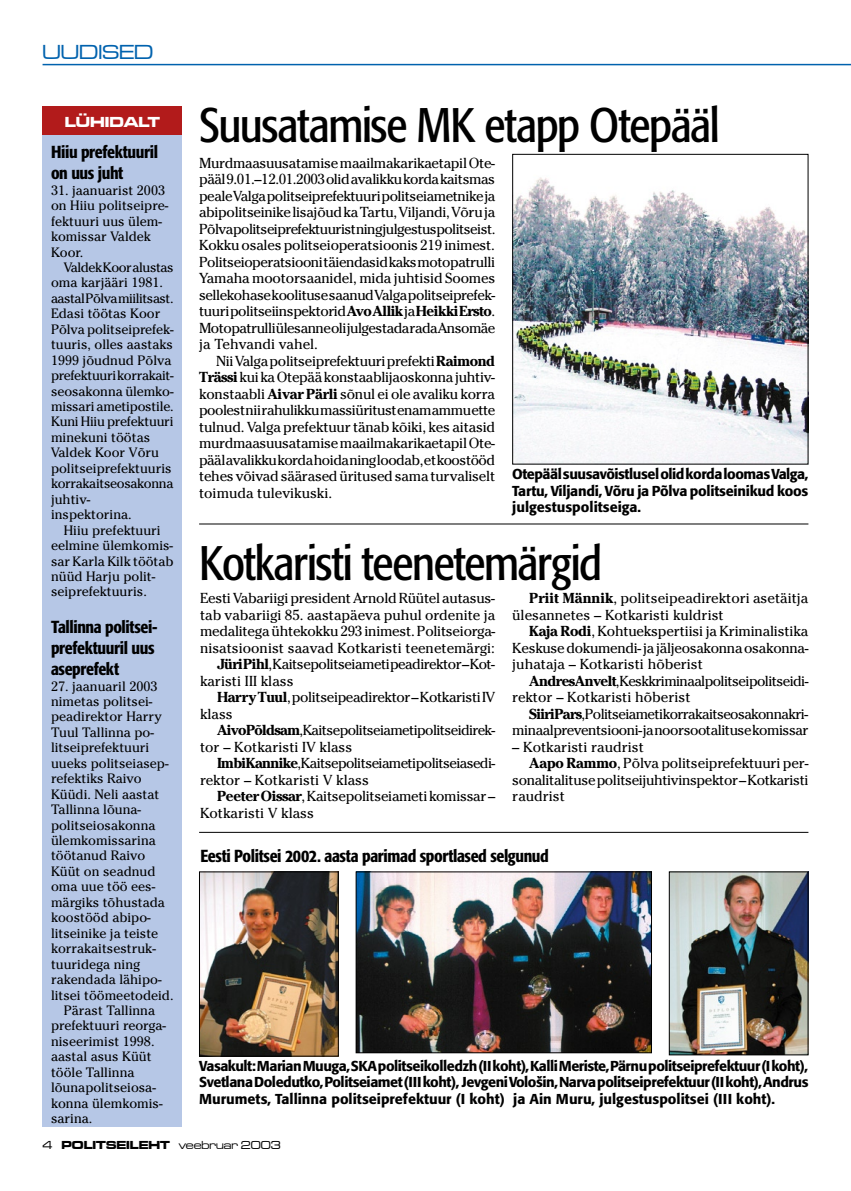
<style>
.page{position:relative;width:851px;height:1191px;background:#fff}
.page>*{position:absolute;margin:0;border:0;box-sizing:border-box;transform-origin:0 0}
.t1{font:condensed 48px "Formata";letter-spacing:-.03em;color:#000}
.t2{font:21px "Microgramma D Medi Exte";color:#0062ae}
.t3{font:500 condensed 17.25px/21px "Formata";letter-spacing:-.02em;color:#000}
.t4{font:15px "Microgramma D Bold Exte";color:#fff}
.t5{font:14.4px/16.5px "Cheltenham";letter-spacing:-.015em;color:#000;text-align:justify}
.t6{font:14.4px/16.5px "Cheltenham";letter-spacing:-.04em;color:#000}
.t7{font:14.4px "Cheltenham";letter-spacing:-.035em;color:#000}
.t8{font:500 14.25px/16.5px "Formata";color:#000;text-align:justify}
.t9{font:13.5px/15.5px "Cheltenham";color:#000}
.t10{font:12px "Microgramma D Medi Exte";color:#000}
.s1{font-weight:700}
.s2{font-family:"Microgramma D Bold Exte"}
</style>
<div class="page">
<hr style="left:43px;top:64px;width:807px;height:1px;background:#0062ae">
<div style="left:43px;top:106px;width:139px;height:1021px;background:#b6c7e6"></div>
<img style="left:514px;top:177px;width:292px;height:285px">
<div style="left:512px;top:154px;width:296px;height:310px;border:1px solid #000"></div>
<div style="left:43px;top:106px;width:139px;height:28px;background:#b21b1b"></div>
<hr style="left:199px;top:523px;width:609px;height:1px;background:#000">
<hr style="left:199px;top:832px;width:609px;height:1px;background:#000">
<img style="left:201px;top:873px;width:135px;height:181px">
<div style="left:199px;top:871px;width:139px;height:185px;border:1px solid #000"></div>
<img style="left:358px;top:873px;width:291px;height:178px">
<div style="left:356px;top:871px;width:295px;height:182px;border:1px solid #000"></div>
<img style="left:670px;top:873px;width:136px;height:180px">
<div style="left:668px;top:871px;width:140px;height:184px;border:1px solid #000"></div>
<h2 class="t2" style="left:43px;top:39px;width:112px">UUDISED</h2>
<p class="t4" style="left:65px;top:111px;width:96px">LÜHIDALT</p>
<p class="t3" style="left:51px;top:142px;width:109px">Hiiu prefektuuril on uus juht</p>
<p class="t9" style="left:51px;top:182px;width:119px">31. jaanuarist 2003 on Hiiu politseipre&shy;fektuuri uus ülem&shy;komissar Valdek<br>Koor.</p>
<p class="t9" style="left:51px;top:260px;width:124px;text-indent:13px">Valdek Koor alustas oma karjääri 1981. aastal Põlva miilitsast.<br>Edasi töötas Koor<br>Põlva politseiprefek&shy;tuuris, olles aastaks<br>1999 jõudnud Põlva prefektuuri korrakait&shy;seosakonna ülemko&shy;missari ametipostile.<br>Kuni Hiiu prefektuuri minekuni töötas<br>Valdek Koor Võru politseiprefektuuris korrakaitseosakonna juhtiv&shy;inspektorina.</p>
<p class="t9" style="left:51px;top:522px;width:124px;text-indent:13px">Hiiu prefektuuri eelmine ülemkomis&shy;sar Karla Kilk töötab nüüd Harju polit&shy;seiprefektuuris.</p>
<p class="t3" style="left:51px;top:616px;width:108px">Tallinna politsei&shy;prefektuuril uus aseprefekt</p>
<p class="t9" style="left:51px;top:678px;width:108px">27. jaanuaril 2003</p>
<p class="t9" style="left:51px;top:693px;width:103px">nimetas politsei-</p>
<p class="t9" style="left:51px;top:709px;width:112px">peadirektor Harry</p>
<p class="t9" style="left:51px;top:724px;width:104px">Tuul Tallinna po-</p>
<p class="t9" style="left:51px;top:740px;width:100px">litseiprefektuuri</p>
<p class="t9" style="left:51px;top:755px;width:119px">uueks politseiasep-</p>
<p class="t9" style="left:51px;top:771px;width:92px">refektiks Raivo</p>
<p class="t9" style="left:51px;top:786px;width:110px">Küüdi. Neli aastat</p>
<p class="t9" style="left:51px;top:801px;width:91px">Tallinna lõuna-</p>
<p class="t9" style="left:51px;top:817px;width:106px">politseiosakonna</p>
<p class="t9" style="left:51px;top:832px;width:106px">ülemkomissarina</p>
<p class="t9" style="left:51px;top:848px;width:96px">töötanud Raivo</p>
<p class="t9" style="left:51px;top:863px;width:106px">Küüt on seadnud</p>
<p class="t9" style="left:51px;top:879px;width:106px">oma uue töö ees-</p>
<p class="t9" style="left:51px;top:894px;width:115px">märgiks tõhustada</p>
<p class="t9" style="left:51px;top:910px;width:101px">koostööd abipo-</p>
<p class="t9" style="left:51px;top:925px;width:109px">litseinike ja teiste</p>
<p class="t9" style="left:51px;top:940px;width:106px">korrakaitsestruk-</p>
<p class="t9" style="left:51px;top:956px;width:91px">tuuridega ning</p>
<p class="t9" style="left:51px;top:971px;width:112px">rakendada lähipo-</p>
<p class="t9" style="left:51px;top:987px;width:124px">litsei töömeetodeid.</p>
<p class="t9" style="left:64px;top:1002px;width:93px">Pärast Tallinna</p>
<p class="t9" style="left:51px;top:1018px;width:117px">prefektuuri reorga-</p>
<p class="t9" style="left:51px;top:1033px;width:105px">niseerimist 1998.</p>
<p class="t9" style="left:51px;top:1049px;width:102px">aastal asus Küüt</p>
<p class="t9" style="left:51px;top:1064px;width:85px">tööle Tallinna</p>
<p class="t9" style="left:51px;top:1079px;width:106px">lõunapolitseiosa-</p>
<p class="t9" style="left:51px;top:1095px;width:113px">konna ülemkomis-</p>
<p class="t9" style="left:51px;top:1110px;width:43px">sarina.</p>
<h1 class="t1" style="left:199px;top:97px;width:522px">Suusatamise MK etapp Otepääl</h1>
<p class="t5" style="left:199px;top:154px;width:298px">Murdmaasuusatamise maailmakarikaetapil Ote&shy;pääl 9.01.–12.01.2003 olid avalikku korda kaitsmas peale Valga politseiprefektuuri politseiametnike ja abipolitseinike lisajõud ka Tartu, Viljandi, Võru ja Põlva politseiprefektuurist ning julgestuspolitseist.<br>Kokku osales politseioperatsioonis 219 inimest.<br>Politseioperatsiooni täiendasid kaks motopatrulli Yamaha mootorsaanidel, mida juhtisid Soomes sellekohase koolituse saanud Valga politseiprefek&shy;tuuri politseiinspektorid <span class="s1">Avo Allik</span> ja <span class="s1">Heikki Ersto</span>.<br>Motopatrulli ülesanne oli julgestada rada Ansomäe ja Tehvandi vahel.</p>
<p class="t5" style="left:199px;top:352px;width:298px;text-indent:17px">Nii Valga politseiprefektuuri prefekti <span class="s1">Raimond Trässi</span> kui ka Otepää konstaablijaoskonna juhtiv&shy;konstaabli <span class="s1">Aivar Pärli</span> sõnul ei ole avaliku korra poolest nii rahulikku massiüritust enam ammu ette tulnud. Valga prefektuur tänab kõiki, kes aitasid murdmaasuusatamise maailmakarikaetapil Ote&shy;pääl avalikku korda hoida ning loodab, et koostööd tehes võivad säärased üritused sama turvaliselt toimuda tulevikuski.</p>
<p class="t8" style="left:512px;top:466px;width:297px">Otepääl suusavõistlusel olid korda loomas Valga, Tartu, Viljandi, Võru ja Põlva politseinikud koos julgestuspolitseiga.</p>
<h1 class="t1" style="left:199px;top:535px;width:404px">Kotkaristi teenetemärgid</h1>
<p class="t5" style="left:200px;top:590px;width:296px">Eesti Vabariigi president Arnold Rüütel autasus-</p>
<p class="t5" style="left:200px;top:606px;width:297px">tab vabariigi 85. aastapäeva puhul ordenite ja</p>
<p class="t5" style="left:200px;top:623px;width:297px">medalitega ühtekokku 293 inimest. Politseiorga-</p>
<p class="t5" style="left:200px;top:639px;width:296px">nisatsioonist saavad Kotkaristi teenetemärgi:</p>
<p class="t7" style="left:217px;top:656px;width:279px"><span class="s1">Jüri Pihl</span>, Kaitsepolitseiameti peadirektor – Kot-</p>
<p class="t5" style="left:200px;top:672px;width:95px">karisti III klass</p>
<p class="t5" style="left:217px;top:689px;width:279px"><span class="s1">Harry Tuul</span>, politseipeadirektor – Kotkaristi IV</p>
<p class="t5" style="left:200px;top:705px;width:34px">klass</p>
<p class="t6" style="left:217px;top:722px;width:280px"><span class="s1">Aivo Põldsam</span>, Kaitsepolitseiameti politseidirek-</p>
<p class="t5" style="left:200px;top:738px;width:154px">tor – Kotkaristi IV klass</p>
<p class="t6" style="left:217px;top:755px;width:280px"><span class="s1">Imbi Kannike</span>, Kaitsepolitseiameti politseiasedi-</p>
<p class="t5" style="left:200px;top:771px;width:170px">rektor – Kotkaristi V klass</p>
<p class="t5" style="left:217px;top:788px;width:280px"><span class="s1">Peeter Oissar</span>, Kaitsepolitseiameti komissar –</p>
<p class="t5" style="left:200px;top:804px;width:116px">Kotkaristi V klass</p>
<p class="t5" style="left:512px;top:590px;width:297px;text-indent:17px"><span class="s1">Priit Männik</span>, politseipeadirektori asetäitja ülesannetes – Kotkaristi kuldrist</p>
<p class="t5" style="left:512px;top:623px;width:298px;text-indent:17px"><span class="s1">Kaja Rodi</span>, Kohtuekspertiisi ja Kriminalistika Keskuse dokumendi- ja jäljeosakonna osakonna&shy;juhataja – Kotkaristi hõberist</p>
<p class="t6" style="left:512px;top:672px;width:297px;text-indent:17px"><span class="s1">Andres Anvelt</span>, Keskkriminaalpolitsei politseidi&shy;rektor – Kotkaristi hõberist</p>
<p class="t5" style="left:512px;top:705px;width:298px;text-align:right"><span class="s1">Siiri Pars</span>, Politseiameti korrakaitseosakonna kri&shy;minaalpreventsiooni- ja noorsootalituse komissar</p>
<p class="t5" style="left:512px;top:738px;width:133px">– Kotkaristi raudrist</p>
<p class="t5" style="left:529px;top:755px;width:280px"><span class="s1">Aapo Rammo</span>, Põlva politseiprefektuuri per-</p>
<p class="t5" style="left:512px;top:771px;width:298px">sonalitalituse politseijuhtivinspektor – Kotkaristi</p>
<p class="t5" style="left:512px;top:788px;width:54px">raudrist</p>
<p class="t3" style="left:200px;top:845px;width:350px">Eesti Politsei 2002. aasta parimad sportlased selgunud</p>
<p class="t8" style="left:199px;top:1057px;width:610px">Vasakult: Marian Muuga, SKA politseikolledzh (II koht), Kalli Meriste, Pärnu politseiprefektuur (I koht), Svetlana Doledutko, Politseiamet (III koht), Jevgeni Vološin, Narva politseiprefektuur (II koht), Andrus Murumets, Tallinna politseiprefektuur (I koht) ja Ain Muru, julgestuspolitsei (III koht).</p>
<p class="t10" style="left:43px;top:1137px;width:240px">4 <span class="s2">POLITSEILEHT</span> veebruar 2003</p>
</div>
